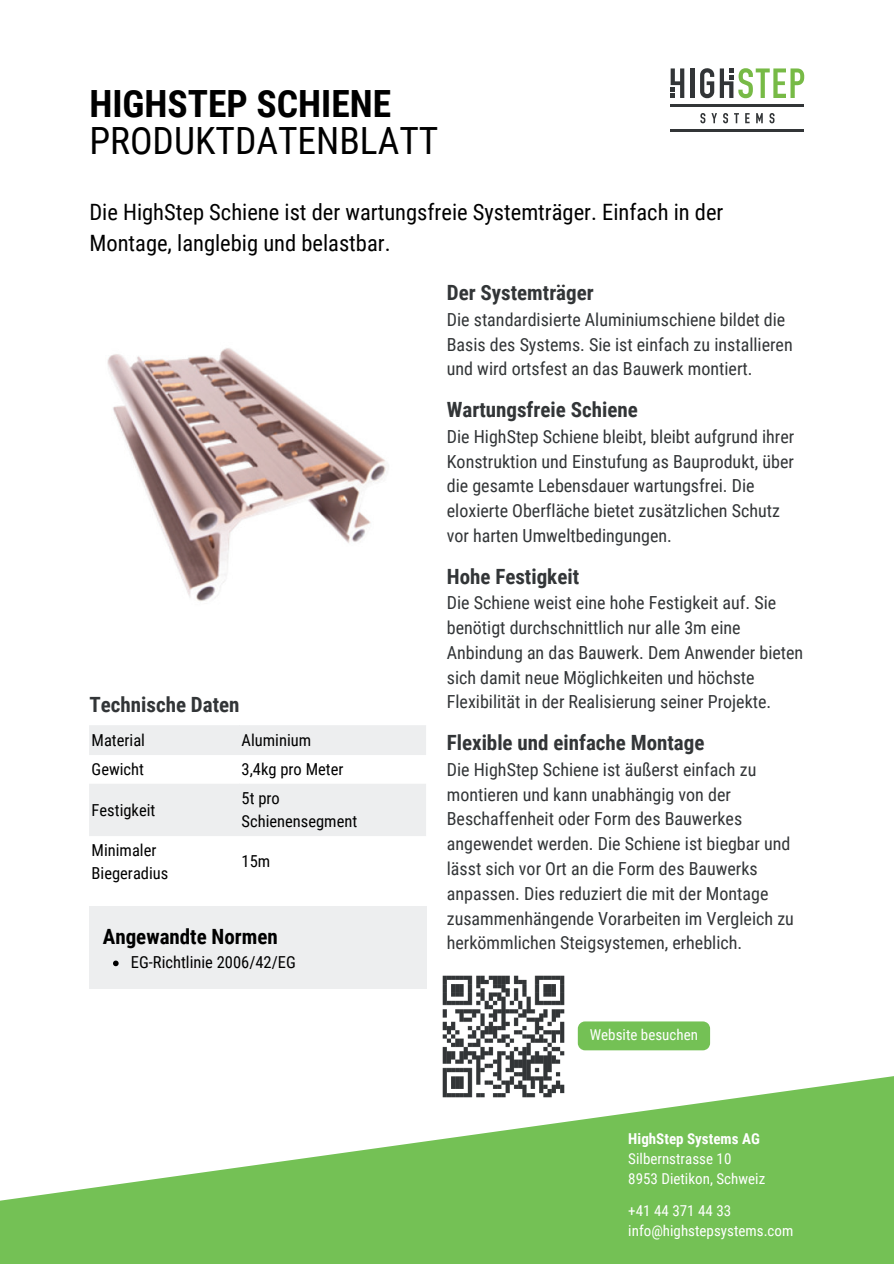
<style>
.page{position:relative;width:894px;height:1264px;background:#fff}
.page>*{position:absolute;margin:0;border:0;box-sizing:border-box;transform-origin:0 0}
.t1{font:37.5px "Roboto Condensed";color:#000}
.t2{font:700 37.5px "Roboto Condensed";color:#000}
.t3{font:22.5px/31.5px "Roboto Condensed";color:#000}
.t4{font:700 21px "Roboto Condensed";color:#323537}
.t5{font:700 21px "Roboto Condensed";color:#000}
.t6{font:18px/24.8px "Roboto Condensed";color:#323537}
.t7{font:16.5px/22.5px "Roboto Condensed";color:#000}
.t8{font:15px/20.2px "Roboto Condensed";color:#fff}
.t9{font:700 15px "Roboto Condensed";color:#fff}
</style>
<div class="page">
<svg style="left:700px;top:113px;width:5px;height:10px"></svg>
<svg style="left:711px;top:113px;width:5px;height:10px"></svg>
<svg style="left:723px;top:113px;width:4px;height:10px"></svg>
<svg style="left:734px;top:113px;width:4px;height:10px"></svg>
<svg style="left:745px;top:113px;width:4px;height:10px"></svg>
<svg style="left:756px;top:113px;width:6px;height:10px"></svg>
<svg style="left:769px;top:113px;width:5px;height:10px"></svg>
<hr style="left:670px;top:130px;width:134px;height:2px;background:#323537">
<hr style="left:670px;top:104px;width:134px;height:3px;background:#323537">
<hr style="left:690px;top:68px;width:4px;height:30px;background:#323537">
<svg style="left:670px;top:68px;width:14px;height:30px"></svg>
<svg style="left:700px;top:68px;width:104px;height:30px"></svg>
<svg style="left:0;top:1076px;width:893px;height:187px;fill:#74c155"></svg>
<img style="left:432px;top:975px;width:142px;height:132px">
<div style="left:89px;top:906px;width:337px;height:82px;background:#edeeef"></div>
<svg style="left:113px;top:960px;width:6px;height:6px"></svg>
<svg style="left:89px;top:725px;width:337px;height:111px"></svg>
<img style="left:107px;top:348px;width:282px;height:253px">
<div style="left:577px;top:1021px;width:133px;height:29px;background:#74c155"></div>
<h1 class="t2" style="left:89px;top:77px;width:303px">HIGHSTEP SCHIENE</h1>
<h1 class="t1" style="left:89px;top:114px;width:350px">PRODUKTDATENBLATT</h1>
<p class="t3" style="left:89px;top:195px;width:635px">Die HighStep Schiene ist der wartungsfreie Systemträger. Einfach in der<br>Montage, langlebig und belastbar.</p>
<p class="t4" style="left:89px;top:689px;width:151px">Technische Daten</p>
<p class="t7" style="left:92px;top:728px;width:55px">Material</p>
<p class="t7" style="left:241px;top:728px;width:71px">Aluminium</p>
<p class="t7" style="left:92px;top:757px;width:54px">Gewicht</p>
<p class="t7" style="left:241px;top:757px;width:103px">3,4kg pro Meter</p>
<p class="t7" style="left:92px;top:797px;width:65px">Festigkeit</p>
<p class="t7" style="left:241px;top:786px;width:117px">5t pro<br>Schienensegment</p>
<p class="t7" style="left:92px;top:838px;width:78px">Minimaler<br>Biegeradius</p>
<p class="t7" style="left:241px;top:849px;width:30px">15m</p>
<p class="t5" style="left:103px;top:921px;width:176px">Angewandte Normen</p>
<p class="t7" style="left:131px;top:950px;width:166px">EG-Richtlinie 2006/42/EG</p>
<p class="t4" style="left:446px;top:278px;width:148px">Der Systemträger</p>
<p class="t6" style="left:446px;top:306px;width:347px">Die standardisierte Aluminiumschiene bildet die<br>Basis des Systems. Sie ist einfach zu installieren und wird ortsfest an das Bauwerk montiert.</p>
<p class="t4" style="left:446px;top:395px;width:192px">Wartungsfreie Schiene</p>
<p class="t6" style="left:446px;top:423px;width:349px">Die HighStep Schiene bleibt, bleibt aufgrund ihrer Konstruktion und Einstufung as Bauprodukt, über die gesamte Lebensdauer wartungsfrei. Die eloxierte Oberfläche bietet zusätzlichen Schutz vor harten Umweltbedingungen.</p>
<p class="t4" style="left:446px;top:561px;width:134px">Hohe Festigkeit</p>
<p class="t6" style="left:446px;top:590px;width:358px">Die Schiene weist eine hohe Festigkeit auf. Sie benötigt durchschnittlich nur alle 3m eine Anbindung an das Bauwerk. Dem Anwender bieten sich damit neue Möglichkeiten und höchste Flexibilität in der Realisierung seiner Projekte.</p>
<p class="t4" style="left:446px;top:728px;width:259px">Flexible und einfache Montage</p>
<p class="t6" style="left:446px;top:756px;width:348px">Die HighStep Schiene ist äußerst einfach zu montieren und kann unabhängig von der Beschaffenheit oder Form des Bauwerkes angewendet werden. Die Schiene ist biegbar und lässt sich vor Ort an die Form des Bauwerks anpassen. Dies reduziert die mit der Montage zusammenhängende Vorarbeiten im Vergleich zu herkömmlichen Steigsystemen, erheblich.</p>
<p class="t8" style="left:589px;top:1023px;width:110px">Website besuchen</p>
<p class="t9" style="left:628px;top:1127px;width:133px">HighStep Systems AG</p>
<p class="t8" style="left:628px;top:1148px;width:138px">Silbernstrasse 10<br>8953 Dietikon, Schweiz</p>
<p class="t8" style="left:628px;top:1199px;width:166px">+41 44 371 44 33 info@highstepsystems.com</p>
</div>
